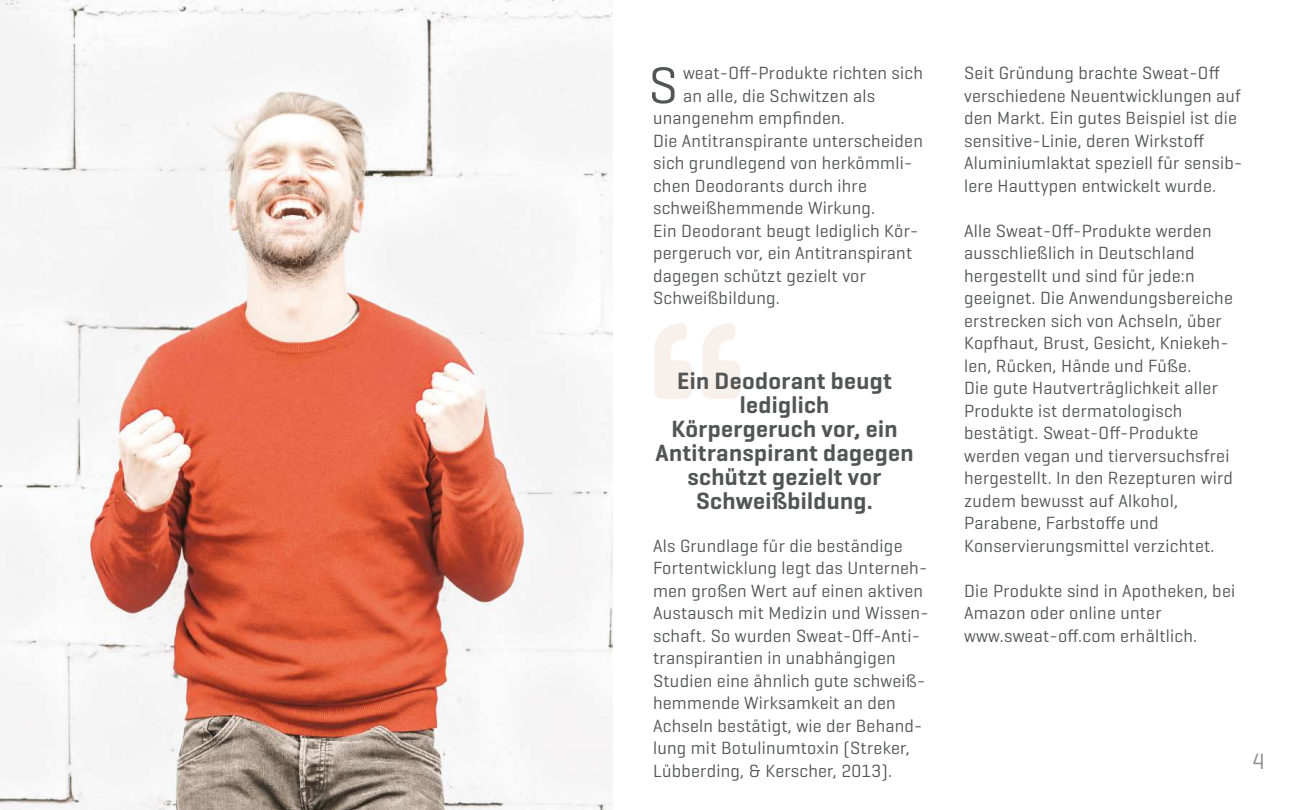
<style>
.page{position:relative;width:1315px;height:810px;background:#fff}
.page>*{position:absolute;margin:0;border:0;box-sizing:border-box;transform-origin:0 0}
.t1{font:52.5px "Geogrotesque";color:#535454}
.t2{font:600 24px/24px "Geogrotesque";letter-spacing:.015em;color:#535454;text-align:center}
.t3{font:22.5px "Geogrotesque";color:#8b8a8a}
.t4{font:18px/22.5px "Geogrotesque";letter-spacing:.015em;color:#535454}
</style>
<div class="page">
<svg style="left:702px;top:323px;width:38px;height:76px"></svg>
<svg style="left:654px;top:323px;width:38px;height:76px"></svg>
<img style="left:0;top:1px;width:612px;height:809px">
<p class="t4" style="left:683px;top:61px;width:241px">weat-Off-Produkte richten sich</p>
<p class="t4" style="left:683px;top:84px;width:194px">an alle, die Schwitzen als</p>
<p class="t4" style="left:653px;top:106px;width:193px">unangenehm empfinden.</p>
<p class="t4" style="left:653px;top:129px;width:271px">Die Antitranspirante unterscheiden</p>
<p class="t4" style="left:653px;top:151px;width:261px">sich grundlegend von herkömmli-</p>
<p class="t4" style="left:653px;top:174px;width:215px">chen Deodorants durch ihre</p>
<p class="t4" style="left:653px;top:196px;width:223px">schweißhemmende Wirkung.</p>
<p class="t4" style="left:653px;top:219px;width:267px">Ein Deodorant beugt lediglich Kör-</p>
<p class="t4" style="left:653px;top:241px;width:261px">pergeruch vor, ein Antitranspirant</p>
<p class="t4" style="left:653px;top:264px;width:214px">dagegen schützt gezielt vor</p>
<p class="t4" style="left:653px;top:286px;width:128px">Schweißbildung.</p>
<h1 class="t1" style="left:648px;top:53px;width:31px">S</h1>
<h2 class="t2" style="left:655px;top:368px;width:259px">Ein Deodorant beugt lediglich<br>Körpergeruch vor, ein<br>Antitranspirant dagegen schützt gezielt vor<br>Schweißbildung.</h2>
<p class="t4" style="left:653px;top:534px;width:277px">Als Grundlage für die beständige Fortentwicklung legt das Unterneh&shy;men großen Wert auf einen aktiven Austausch mit Medizin und Wissen&shy;schaft. So wurden Sweat-Off-Anti&shy;transpirantien in unabhängigen Studien eine ähnlich gute schweiß&shy;hemmende Wirksamkeit an den Achseln bestätigt, wie der Behand&shy;lung mit Botulinumtoxin (Streker, Lübberding, &amp; Kerscher, 2013).</p>
<p class="t4" style="left:964px;top:61px;width:280px">Seit Gründung brachte Sweat-Off verschiedene Neuentwicklungen auf den Markt. Ein gutes Beispiel ist die sensitive-Linie, deren Wirkstoff Aluminiumlaktat speziell für sensib&shy;lere Hauttypen entwickelt wurde.</p>
<p class="t4" style="left:964px;top:219px;width:270px">Alle Sweat-Off-Produkte werden ausschließlich in Deutschland hergestellt und sind für jede:n geeignet. Die Anwendungsbereiche erstrecken sich von Achseln, über<br>Kopfhaut, Brust, Gesicht, Kniekeh&shy;len, Rücken, Hände und Füße.<br>Die gute Hautverträglichkeit aller<br>Produkte ist dermatologisch bestätigt. Sweat-Off-Produkte werden vegan und tierversuchsfrei hergestellt. In den Rezepturen wird zudem bewusst auf Alkohol,<br>Parabene, Farbstoffe und<br>Konservierungsmittel verzichtet.</p>
<p class="t4" style="left:964px;top:579px;width:272px">Die Produkte sind in Apotheken, bei<br>Amazon oder online unter www.sweat-off.com erhältlich.</p>
<p class="t3" style="left:1252px;top:747px;width:14px">4</p>
</div>
